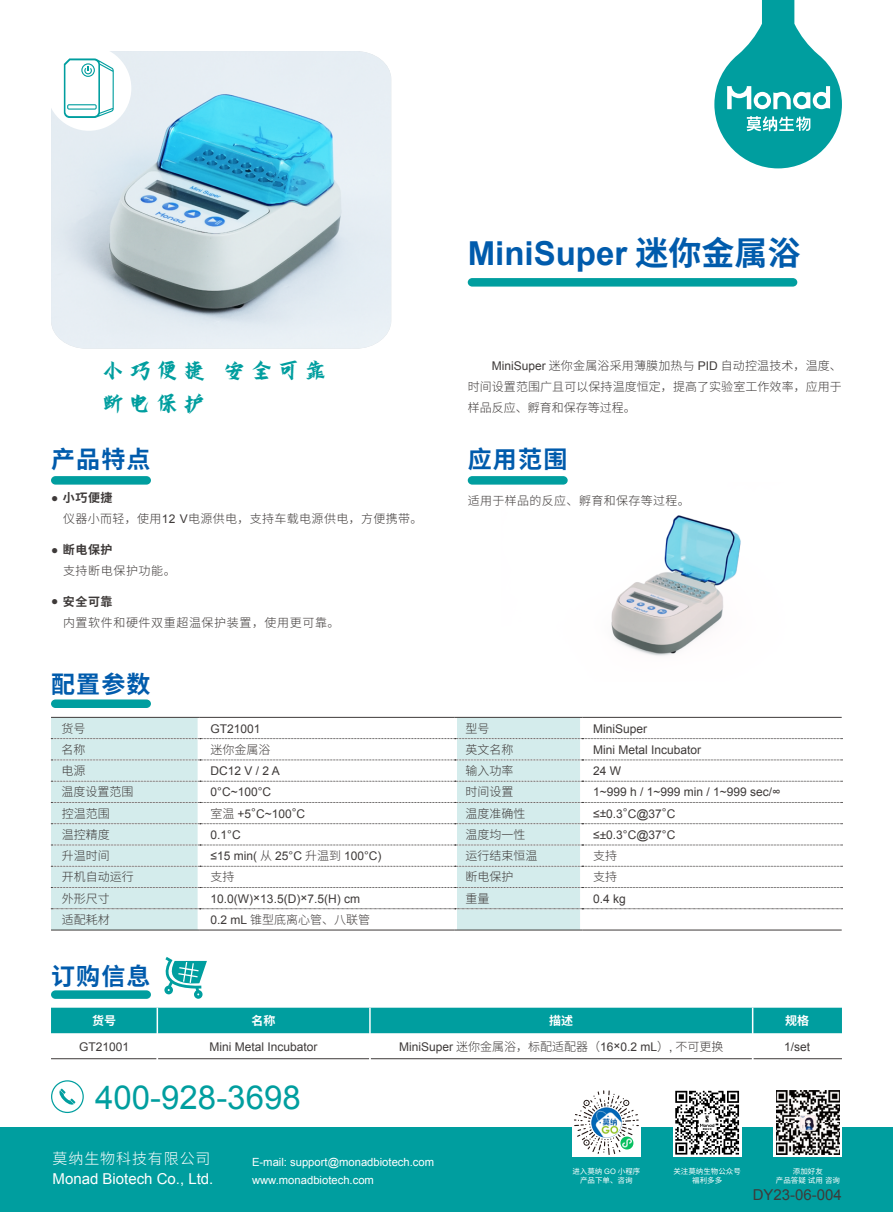
<style>
.page{position:relative;width:893px;height:1212px;background:#fff}
.page>*{position:absolute;margin:0;border:0;box-sizing:border-box;transform-origin:0 0}
.t1{font:700 33px "Arial";color:#005bac}
.t2{font:33px "Arial";color:#009e9f}
.t3{font:27px/32.4px "Hu Xiao Bo Gu Yun Feng Rui";color:#009e9f}
.t4{font:700 24px "Noto Sans Hans";letter-spacing:.05em;color:#005bac}
.t5{font:15px "Arial";color:#fff}
.t6{font:15px "Arial";color:#3e3a39}
.t7{font:300 15px "Noto Sans Hans";letter-spacing:.06em;color:#fff}
.t8{font:12px "Arial";color:#3e3a39}
.t9{font:300 12px/21px "Noto Sans Hans";letter-spacing:.005em;color:#3e3a39;text-align:justify}
.t10{font:300 12px/21px "Noto Sans Hans";letter-spacing:.03em;color:#3e3a39}
.t11{font:300 12px/21px "Noto Sans Hans";letter-spacing:.05em;color:#3e3a39}
.t12{font:700 12px "Noto Sans Hans";color:#fff}
.t13{font:11.25px/18px "Arial";color:#fff}
.t14{font:7.5px/9px "Noto Sans Hans";color:#fff;text-align:center}
.s1{font-family:"Arial";font-weight:700}
.s2{font-weight:700}
.s3{font-family:"Arial";font-weight:400}
.s4{font-family:"Noto Sans Hans"}
.s5{font-family:"Noto Sans Hans";font-weight:300}
.s6{font-family:"Arial"}
</style>
<div class="page">
<img style="left:51px;top:51px;width:340px;height:298px">
<svg style="left:714px;top:0;width:128px;height:168px"></svg>
<div style="left:0;top:1127px;width:893px;height:85px;background:#009e9f"></div>
<svg style="left:51px;top:1080px;width:33px;height:33px"></svg>
<div style="left:673px;top:1089px;width:68px;height:68px;background:linear-gradient(to right,#fff,#fefefe)"></div>
<svg style="left:675px;top:1091px;width:64px;height:63px"></svg>
<div style="left:774px;top:1089px;width:68px;height:68px;background:linear-gradient(to right,#fff,#fff)"></div>
<img style="left:776px;top:1091px;width:64px;height:63px">
<div style="left:572px;top:1089px;width:68px;height:68px;background:#fff"></div>
<svg style="left:574px;top:1090px;width:65px;height:65px"></svg>
<div style="left:46px;top:46px;width:85px;height:85px;background:#fff;border-radius:50%"></div>
<svg style="left:64px;top:58px;width:50px;height:60px"></svg>
<img style="left:611px;top:515px;width:130px;height:141px">
<svg style="left:51px;top:1008px;width:791px;height:52px"></svg>
<svg style="left:164px;top:957px;width:43px;height:42px"></svg>
<div style="left:468px;top:278px;width:329px;height:9px;background:#009e9f;border-radius:4px"></div>
<div style="left:51px;top:990px;width:100px;height:9px;background:#009e9f;border-radius:4px"></div>
<div style="left:51px;top:476px;width:100px;height:9px;background:#009e9f;border-radius:4px"></div>
<div style="left:468px;top:476px;width:100px;height:9px;background:#009e9f;border-radius:4px"></div>
<hr style="left:51px;top:930px;width:149px;height:1px;background:#3e3a39">
<hr style="left:200px;top:930px;width:255px;height:1px;background:#3e3a39">
<hr style="left:455px;top:930px;width:127px;height:1px;background:#3e3a39">
<hr style="left:582px;top:930px;width:260px;height:1px;background:#3e3a39">
<svg style="left:51px;top:717px;width:791px;height:213px"></svg>
<div style="left:51px;top:699px;width:100px;height:9px;background:#009e9f;border-radius:4px"></div>
<h2 class="t3" style="left:99px;top:357px;width:231px">小巧便捷 安全可靠断电保护</h2>
<h3 class="t4" style="left:51px;top:445px;width:101px">产品特点</h3>
<p class="t10" style="left:63px;top:487px;width:361px;text-indent:-12px"><span class="s1">●</span> <span class="s2">小巧便捷<br></span>仪器小而轻，使用<span class="s3">12 V</span>电源供电，支持车载电源供电，方便携带。</p>
<p class="t11" style="left:63px;top:539px;width:114px;text-indent:-12px"><span class="s1">●</span> <span class="s2">断电保护<br></span>支持断电保护功能。</p>
<p class="t11" style="left:63px;top:591px;width:278px;text-indent:-12px"><span class="s1">●</span> <span class="s2">安全可靠<br></span>内置软件和硬件双重超温保护装置，使用更可靠。</p>
<h1 class="t1" style="left:468px;top:232px;width:334px">MiniSuper <span class="s4">迷你金属浴</span></h1>
<p class="t9" style="left:468px;top:356px;width:376px;text-indent:24px"><span class="s3">MiniSuper</span> 迷你金属浴采用薄膜加热与 <span class="s3">PID</span> 自动控温技术，温度、时间设置范围广且可以保持温度恒定，提高了实验室工作效率，应用于样品反应、孵育和保存等过程。</p>
<h3 class="t4" style="left:468px;top:445px;width:101px">应用范围</h3>
<p class="t10" style="left:468px;top:490px;width:224px">适用于样品的反应、孵育和保存等过程。</p>
<h3 class="t4" style="left:51px;top:671px;width:101px">配置参数</h3>
<p class="t9" style="left:62px;top:718px;width:25px">货号</p>
<p class="t8" style="left:211px;top:720px;width:52px">GT21001</p>
<p class="t9" style="left:465px;top:718px;width:25px">型号</p>
<p class="t8" style="left:593px;top:720px;width:56px">MiniSuper</p>
<p class="t9" style="left:62px;top:739px;width:25px">名称</p>
<p class="t9" style="left:211px;top:739px;width:61px">迷你金属浴</p>
<p class="t9" style="left:465px;top:739px;width:49px">英文名称</p>
<p class="t8" style="left:593px;top:742px;width:110px">Mini Metal Incubator</p>
<p class="t9" style="left:62px;top:760px;width:25px">电源</p>
<p class="t8" style="left:211px;top:763px;width:71px">DC12 V / 2 A</p>
<p class="t9" style="left:465px;top:760px;width:49px">输入功率</p>
<p class="t8" style="left:593px;top:763px;width:30px">24 W</p>
<p class="t9" style="left:62px;top:782px;width:73px">温度设置范围</p>
<p class="t8" style="left:211px;top:784px;width:62px">0°C~100°C</p>
<p class="t9" style="left:465px;top:782px;width:49px">时间设置</p>
<p class="t8" style="left:593px;top:784px;width:189px">1~999 h / 1~999 min / 1~999 sec/∞</p>
<p class="t9" style="left:62px;top:803px;width:49px">控温范围</p>
<p class="t8" style="left:211px;top:805px;width:96px"><span class="s5">室温</span> +5°C~100°C</p>
<p class="t9" style="left:465px;top:803px;width:61px">温度准确性</p>
<p class="t8" style="left:593px;top:805px;width:84px">≤±0.3°C@37°C</p>
<p class="t9" style="left:62px;top:824px;width:49px">温控精度</p>
<p class="t8" style="left:211px;top:827px;width:32px">0.1°C</p>
<p class="t9" style="left:465px;top:824px;width:61px">温度均一性</p>
<p class="t8" style="left:593px;top:827px;width:84px">≤±0.3°C@37°C</p>
<p class="t9" style="left:62px;top:845px;width:49px">升温时间</p>
<p class="t8" style="left:211px;top:848px;width:172px">≤15 min( <span class="s5">从</span> 25°C <span class="s5">升温到</span> 100°C)</p>
<p class="t9" style="left:465px;top:845px;width:73px">运行结束恒温</p>
<p class="t9" style="left:593px;top:845px;width:25px">支持</p>
<p class="t9" style="left:62px;top:867px;width:73px">开机自动运行</p>
<p class="t9" style="left:211px;top:867px;width:25px">支持</p>
<p class="t9" style="left:465px;top:867px;width:49px">断电保护</p>
<p class="t9" style="left:593px;top:867px;width:25px">支持</p>
<p class="t9" style="left:62px;top:888px;width:49px">外形尺寸</p>
<p class="t8" style="left:211px;top:891px;width:151px">10.0(W)×13.5(D)×7.5(H) cm</p>
<p class="t9" style="left:465px;top:888px;width:25px">重量</p>
<p class="t8" style="left:593px;top:891px;width:34px">0.4 kg</p>
<p class="t9" style="left:62px;top:909px;width:49px">适配耗材</p>
<p class="t9" style="left:211px;top:909px;width:161px"><span class="s3">0.2 mL</span> 锥型底离心管、八联管</p>
<h3 class="t4" style="left:51px;top:962px;width:101px">订购信息</h3>
<p class="t12" style="left:92px;top:1014px;width:25px">货号</p>
<p class="t12" style="left:252px;top:1014px;width:25px">名称</p>
<p class="t12" style="left:549px;top:1014px;width:25px">描述</p>
<p class="t12" style="left:785px;top:1014px;width:25px">规格</p>
<p class="t8" style="left:79px;top:1038px;width:52px">GT21001</p>
<p class="t8" style="left:210px;top:1038px;width:110px">Mini Metal Incubator</p>
<p class="t8" style="left:399px;top:1038px;width:326px">MiniSuper <span class="s5">迷你金属浴，标配适配器（</span>16×0.2 mL<span class="s5">）</span>, <span class="s5">不可更换</span></p>
<p class="t8" style="left:784px;top:1038px;width:28px">1/set</p>
<h1 class="t2" style="left:95px;top:1076px;width:207px">400-928-3698</h1>
<p class="t7" style="left:53px;top:1150px;width:160px">莫纳生物科技有限公司</p>
<p class="t5" style="left:53px;top:1169px;width:162px">Monad Biotech Co., Ltd.</p>
<p class="t13" style="left:252px;top:1153px;width:184px">E-mail: support@monadbiotech.com www.monadbiotech.com</p>
<p class="t14" style="left:776px;top:1167px;width:66px">添加好友<br>产品答疑试用咨询</p>
<p class="t14" style="left:673px;top:1167px;width:69px">关注莫纳生物公众号福利多多</p>
<p class="t14" style="left:572px;top:1167px;width:69px">进入莫纳 <span class="s6">GO</span> 小程序产品下单、咨询</p>
<p class="t6" style="left:753px;top:1185px;width:91px">DY23-06-004</p>
</div>
